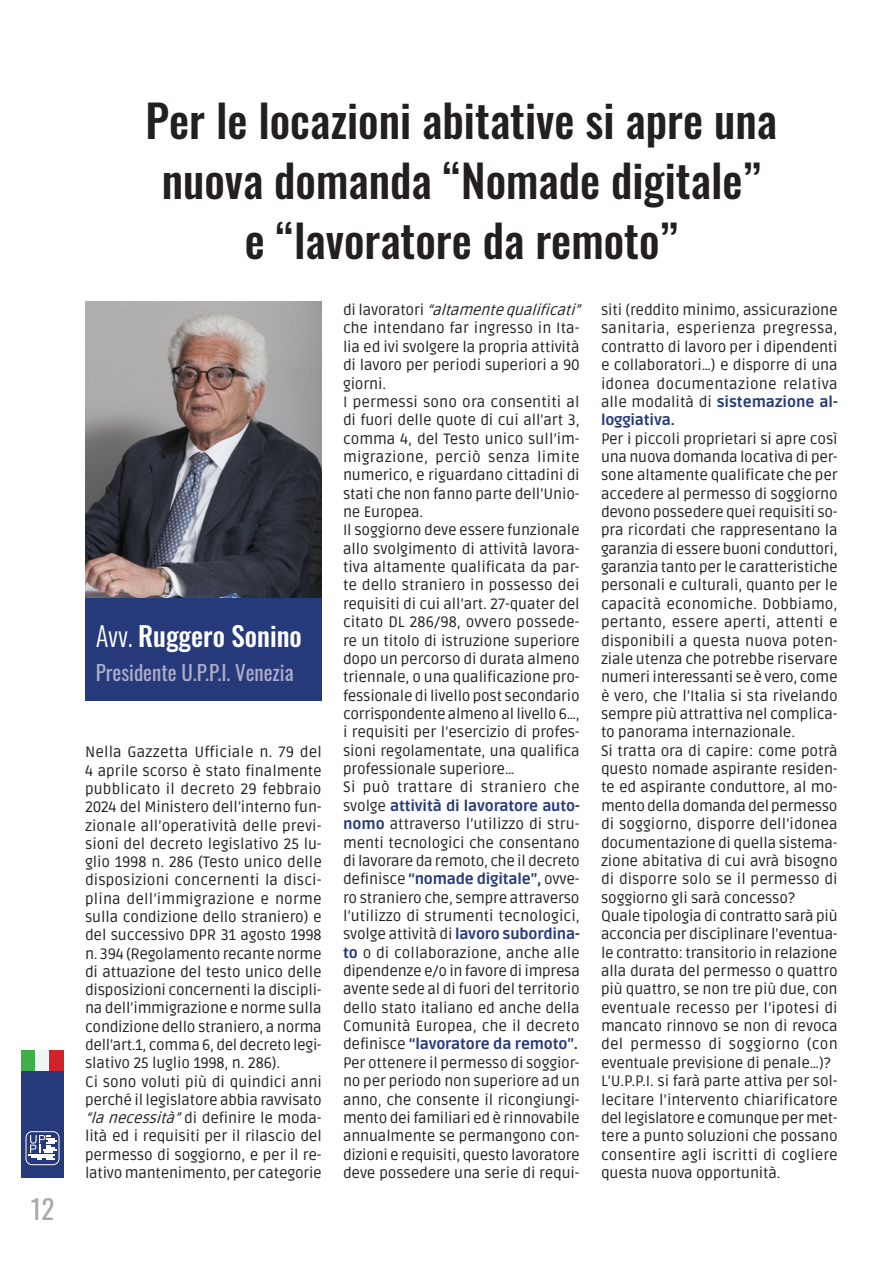
<style>
.page{position:relative;width:893px;height:1263px;background:#fff}
.page>*{position:absolute;margin:0;border:0;box-sizing:border-box;transform-origin:0 0}
.t1{font:500 45px/60px "Oswald";color:#231f20;text-align:center}
.PARAGRAFO_BASE_UPPI{font:500 27px "Oswald";color:#fff}
.t2{font:27px "Oswald";color:#a8a9ad}
.PARAGRAFO_BASE_UPPI-2{font:21px "Oswald";color:#adacc9}
.PARAGRAFO_BASE_UPPI-3{font:15px/18.3px "Ruda";letter-spacing:-.01em;color:#231f20;text-align:justify}
.s1{font-weight:300}
.s2{font-style:italic}
.s3{font-weight:800;color:#26397b}
</style>
<div class="page">
<div style="left:21px;top:1070px;width:43px;height:108px;background:#26397b"></div>
<div style="left:21px;top:1050px;width:14px;height:20px;background:#40ae49"></div>
<div style="left:35px;top:1050px;width:15px;height:20px;background:#f2f3f4"></div>
<div style="left:50px;top:1050px;width:14px;height:20px;background:#d1232a"></div>
<svg style="left:26px;top:1131px;width:34px;height:34px"></svg>
<img style="left:85px;top:301px;width:237px;height:298px">
<div style="left:85px;top:599px;width:237px;height:102px;background:#26397b"></div>
<h2 class="t2" style="left:31px;top:1185px;width:25px">12</h2>
<p class="t1" style="left:146px;top:93px;width:633px">Per le locazioni abitative si apre una nuova domanda “Nomade digitale”<br>e “lavoratore da remoto”</p>
<p class="PARAGRAFO_BASE_UPPI" style="left:96px;top:622px;width:208px"><span class="s1">Avv.</span> Ruggero Sonino</p>
<p class="PARAGRAFO_BASE_UPPI-2" style="left:96px;top:654px;width:199px">Presidente U.P.P.I. Venezia</p>
<p class="PARAGRAFO_BASE_UPPI-3" style="left:85px;top:742px;width:238px">Nella Gazzetta Ufficiale n. 79 del 4 aprile scorso è stato finalmente pubblicato il decreto 29 febbraio 2024 del Ministero dell’interno fun&shy;zionale all’operatività delle previ&shy;sioni del decreto legislativo 25 lu&shy;glio 1998 n. 286 (Testo unico delle disposizioni concernenti la disci&shy;plina dell’immigrazione e norme sulla condizione dello straniero) e del successivo DPR 31 agosto 1998 n. 394 (Regolamento recante norme di attuazione del testo unico delle disposizioni concernenti la discipli&shy;na dell’immigrazione e norme sulla condizione dello straniero, a norma dell’art.1, comma 6, del decreto legi&shy;slativo 25 luglio 1998, n. 286).</p>
<p class="PARAGRAFO_BASE_UPPI-3" style="left:85px;top:1071px;width:238px">Ci sono voluti più di quindici anni perché il legislatore abbia ravvisato <span class="s2">“lanecessità”</span>di definire le moda&shy;lità ed i requisiti per il rilascio del permesso di soggiorno, e per il re&shy;lativo mantenimento, per categorie</p>
<p class="PARAGRAFO_BASE_UPPI-3" style="left:343px;top:300px;width:244px;text-align:left">d i l a v o r a t o r i <span class="s2">“altamentequalificati” </span>che intendano far ingresso in Ita&shy;lia ed ivi svolgere la propria attività di lavoro per periodi superiori a 90 giorni.</p>
<p class="PARAGRAFO_BASE_UPPI-3" style="left:343px;top:392px;width:238px">I permessi sono ora consentiti al di fuori delle quote di cui all’art 3, comma 4, del Testo unico sull’im&shy;migrazione, perciò senza limite numerico, e riguardano cittadini di stati che non fanno parte dell’Unio&shy;ne Europea.</p>
<p class="PARAGRAFO_BASE_UPPI-3" style="left:343px;top:520px;width:238px">Il soggiorno deve essere funzionale allo svolgimento di attività lavora&shy;tiva altamente qualificata da par&shy;te dello straniero in possesso dei requisiti di cui all’art. 27-quater del citato DL 286/98, ovvero possede&shy;re un titolo di istruzione superiore dopo un percorso di durata almeno triennale, o una qualificazione pro&shy;fessionale di livello post secondario corrispondente almeno al livello 6…, i requisiti per l’esercizio di profes&shy;sioni regolamentate, una qualifica professionale superiore…</p>
<p class="PARAGRAFO_BASE_UPPI-3" style="left:343px;top:777px;width:238px">Si può trattare di straniero che svolge <span class="s3">attività di lavoratore auto&shy;nomo</span> attraverso l’utilizzo di stru&shy;menti tecnologici che consentano di lavorare da remoto, che il decreto definisce <span class="s3">“nomade digitale”,</span> ovve&shy;ro straniero che, sempre attraverso l’utilizzo di strumenti tecnologici, svolge attività di <span class="s3">lavoro subordina&shy;to</span> o di collaborazione, anche alle dipendenze e/o in favore di impresa avente sede al di fuori del territorio dello stato italiano ed anche della Comunità Europea, che il decreto definisce <span class="s3">“lavoratore da remoto”.</span></p>
<p class="PARAGRAFO_BASE_UPPI-3" style="left:343px;top:1053px;width:238px">Per ottenere il permesso di soggior&shy;no per periodo non superiore ad un anno, che consente il ricongiungi&shy;mento dei familiari ed è rinnovabile annualmente se permangono con&shy;dizioni e requisiti, questo lavoratore deve possedere una serie di requi-</p>
<p class="PARAGRAFO_BASE_UPPI-3" style="left:601px;top:300px;width:238px">siti (reddito minimo, assicurazione sanitaria, esperienza pregressa, contratto di lavoro per i dipendenti e collaboratori…) e disporre di una idonea documentazione relativa alle modalità di <span class="s3">sistemazione al&shy;loggiativa.</span></p>
<p class="PARAGRAFO_BASE_UPPI-3" style="left:601px;top:428px;width:238px">Per i piccoli proprietari si apre così una nuova domanda locativa di per&shy;sone altamente qualificate che per accedere al permesso di soggiorno devono possedere quei requisiti so&shy;pra ricordati che rappresentano la garanzia di essere buoni conduttori, garanzia tanto per le caratteristiche personali e culturali, quanto per le capacità economiche. Dobbiamo, pertanto, essere aperti, attenti e disponibili a questa nuova poten&shy;ziale utenza che potrebbe riservare numeri interessanti se è vero, come è vero, che l’Italia si sta rivelando sempre più attrattiva nel complica&shy;to panorama internazionale.</p>
<p class="PARAGRAFO_BASE_UPPI-3" style="left:601px;top:740px;width:238px">Si tratta ora di capire: come potrà questo nomade aspirante residen&shy;te ed aspirante conduttore, al mo&shy;mento della domanda del permesso di soggiorno, disporre dell’idonea documentazione di quella sistema&shy;zione abitativa di cui avrà bisogno di disporre solo se il permesso di soggiorno gli sarà concesso?</p>
<p class="PARAGRAFO_BASE_UPPI-3" style="left:601px;top:906px;width:238px">Quale tipologia di contratto sarà più acconcia per disciplinare l’eventua&shy;le contratto: transitorio in relazione alla durata del permesso o quattro più quattro, se non tre più due, con eventuale recesso per l’ipotesi di mancato rinnovo se non di revoca del permesso di soggiorno (con eventuale previsione di penale…)?</p>
<p class="PARAGRAFO_BASE_UPPI-3" style="left:601px;top:1071px;width:238px">L’U.P.P.I. si farà parte attiva per sol&shy;lecitare l’intervento chiarificatore del legislatore e comunque per met&shy;tere a punto soluzioni che possano consentire agli iscritti di cogliere questa nuova opportunità.</p>
</div>
